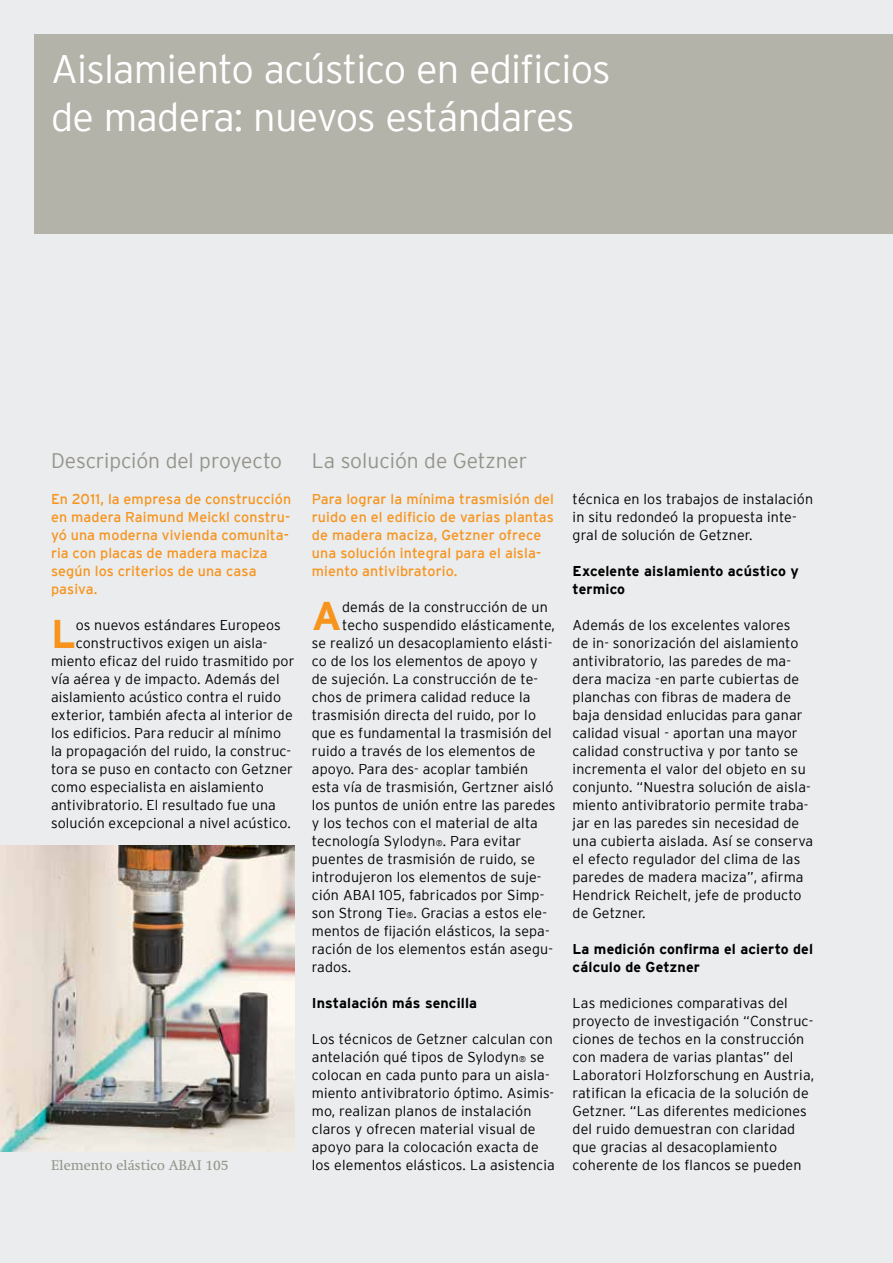
<style>
.page{position:relative;width:893px;height:1263px;background:#eaeced}
.page>*{position:absolute;margin:0;border:0;box-sizing:border-box;transform-origin:0 0}
.t1{font:700 39.9px "Interstate";color:#f7941e}
.t2{font:300 39.75px/48px "Interstate";letter-spacing:-.02em;color:#fff}
.t3{font:300 21px "Interstate";color:#94948b}
.t4{font:300 14.25px/18px "Interstate";letter-spacing:.01em;color:#000}
.t5{font:14.25px/18px "Interstate";letter-spacing:.01em;color:#f7941e}
.t6{font:700 14.25px/18px "Interstate";letter-spacing:.01em;color:#000}
.t7{font:14.25px "Swift LT Std";color:#94948b}
.s1{font-size:8.25px}
</style>
<div class="page">
<div style="left:34px;top:34px;width:859px;height:200px;background:#b3b3aa"></div>
<img style="left:0;top:846px;width:295px;height:306px">
<h2 class="t2" style="left:51px;top:44px;width:561px">Aislamiento acústico en edificios de madera: nuevos estándares</h2>
<h3 class="t3" style="left:51px;top:449px;width:233px">Descripción del proyecto</h3>
<p class="t5" style="left:51px;top:490px;width:242px">En 2011, la empresa de construcción en madera Raimund Meickl constru&shy;yó una moderna vivienda comunita&shy;ria con placas de madera maciza según los criterios de una casa pasiva.</p>
<h1 class="t1" style="left:51px;top:611px;width:26px">L</h1>
<p class="t4" style="left:76px;top:616px;width:207px">os nuevos estándares Europeos</p>
<h3 class="t3" style="left:312px;top:449px;width:217px">La solución de Getzner</h3>
<p class="t5" style="left:312px;top:490px;width:244px">Para lograr la mínima trasmisión del ruido en el edificio de varias plantas de madera maciza, Getzner ofrece una solución integral para el aisla&shy;miento antivibratorio.</p>
<h1 class="t1" style="left:312px;top:593px;width:31px">A</h1>
<p class="t4" style="left:342px;top:598px;width:207px">demás de la construcción de un</p>
<p class="t4" style="left:573px;top:490px;width:242px">técnica en los trabajos de instalación in situ redondeó la propuesta inte&shy;gral de solución de Getzner.</p>
<p class="t6" style="left:573px;top:562px;width:228px">Excelente aislamiento acústico y termico</p>
<p class="t4" style="left:573px;top:616px;width:242px">Además de los excelentes valores<br>de in- sonorización del aislamiento antivibratorio, las paredes de ma&shy;dera maciza -en parte cubiertas de planchas con fibras de madera de baja densidad enlucidas para ganar calidad visual - aportan una mayor calidad constructiva y por tanto se incrementa el valor del objeto en su conjunto. “Nuestra solución de aisla&shy;miento antivibratorio permite traba&shy;jar en las paredes sin necesidad de una cubierta aislada. Así se conserva el efecto regulador del clima de las paredes de madera maciza”, afirma Hendrick Reichelt, jefe de producto de Getzner.</p>
<p class="t6" style="left:573px;top:940px;width:242px">La medición confirma el acierto del cálculo de Getzner</p>
<p class="t4" style="left:573px;top:994px;width:243px">Las mediciones comparativas del proyecto de investigación “Construc&shy;ciones de techos en la construcción con madera de varias plantas” del Laboratori Holzforschung en Austria, ratifican la eficacia de la solución de Getzner. “Las diferentes mediciones del ruido demuestran con claridad que gracias al desacoplamiento</p>
<p class="t4" style="left:342px;top:616px;width:214px">techo suspendido elásticamente,</p>
<p class="t4" style="left:312px;top:634px;width:242px">se realizó un desacoplamiento elásti-</p>
<p class="t4" style="left:312px;top:652px;width:227px">co de los los elementos de apoyo y</p>
<p class="t4" style="left:312px;top:670px;width:228px">de sujeción. La construcción de te-</p>
<p class="t4" style="left:312px;top:688px;width:220px">chos de primera calidad reduce la</p>
<p class="t4" style="left:312px;top:706px;width:226px">trasmisión directa del ruido, por lo</p>
<p class="t4" style="left:312px;top:724px;width:241px">que es fundamental la trasmisión del</p>
<p class="t4" style="left:312px;top:742px;width:225px">ruido a través de los elementos de</p>
<p class="t4" style="left:312px;top:760px;width:218px">apoyo. Para des- acoplar también</p>
<p class="t4" style="left:312px;top:778px;width:243px">esta vía de trasmisión, Gertzner aisló</p>
<p class="t4" style="left:312px;top:796px;width:245px">los puntos de unión entre las paredes</p>
<p class="t4" style="left:312px;top:814px;width:228px">y los techos con el material de alta</p>
<p class="t4" style="left:312px;top:832px;width:211px">tecnología Sylodyn<span class="s1">®</span>. Para evitar</p>
<p class="t4" style="left:312px;top:850px;width:225px">puentes de trasmisión de ruido, se</p>
<p class="t4" style="left:312px;top:868px;width:231px">introdujeron los elementos de suje-</p>
<p class="t4" style="left:312px;top:886px;width:234px">ción ABAI 105, fabricados por Simp-</p>
<p class="t4" style="left:312px;top:904px;width:237px">son Strong Tie<span class="s1">®</span>. Gracias a estos ele-</p>
<p class="t4" style="left:312px;top:922px;width:239px">mentos de fijación elásticos, la sepa-</p>
<p class="t4" style="left:312px;top:940px;width:243px">ración de los elementos están asegu-</p>
<p class="t4" style="left:312px;top:958px;width:41px">rados.</p>
<p class="t6" style="left:312px;top:994px;width:167px">Instalación más sencilla</p>
<p class="t4" style="left:312px;top:1030px;width:244px">Los técnicos de Getzner calculan con antelación qué tipos de Sylodyn<span class="s1">®</span> se colocan en cada punto para un aisla&shy;miento antivibratorio óptimo. Asimis&shy;mo, realizan planos de instalación claros y ofrecen material visual de apoyo para la colocación exacta de los elementos elásticos. La asistencia</p>
<p class="t4" style="left:76px;top:634px;width:193px">constructivos exigen un aisla-</p>
<p class="t4" style="left:51px;top:652px;width:245px">miento eficaz del ruido trasmitido por</p>
<p class="t4" style="left:51px;top:670px;width:230px">vía aérea y de impacto. Además del</p>
<p class="t4" style="left:51px;top:688px;width:232px">aislamiento acústico contra el ruido</p>
<p class="t4" style="left:51px;top:706px;width:243px">exterior, también afecta al interior de</p>
<p class="t4" style="left:51px;top:724px;width:232px">los edificios. Para reducir al mínimo</p>
<p class="t4" style="left:51px;top:742px;width:242px">la propagación del ruido, la construc-</p>
<p class="t4" style="left:51px;top:760px;width:244px">tora se puso en contacto con Getzner</p>
<p class="t4" style="left:51px;top:778px;width:214px">como especialista en aislamiento</p>
<p class="t4" style="left:51px;top:796px;width:226px">antivibratorio. El resultado fue una</p>
<p class="t4" style="left:51px;top:814px;width:241px">solución excepcional a nivel acústico.</p>
<p class="t7" style="left:51px;top:1157px;width:179px">Elemento elástico ABAI 105</p>
<p class="t4" style="left:573px;top:1155px;width:230px">coherente de los flancos se pueden</p>
</div>
